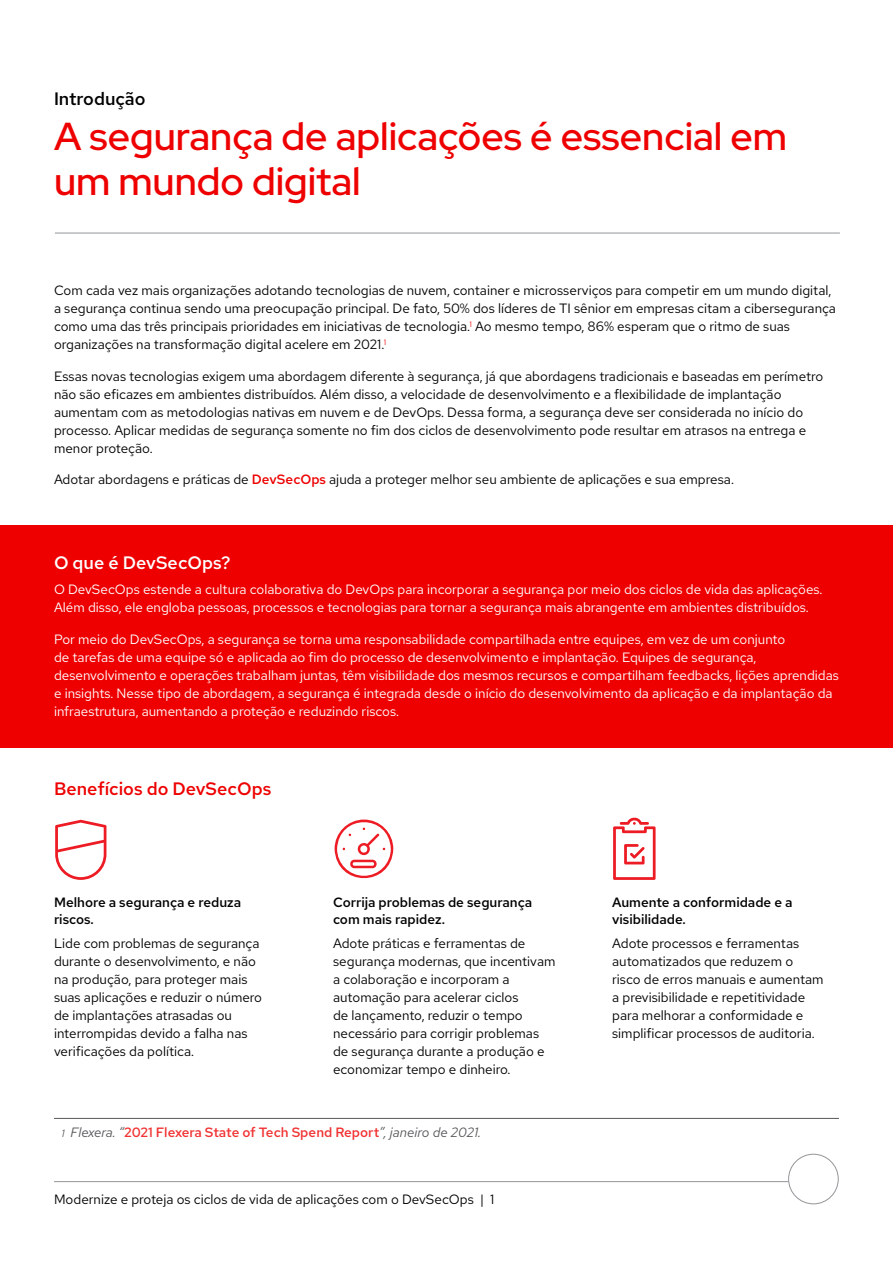
<style>
.page{position:relative;width:893px;height:1263px;background:#fff}
.page>*{position:absolute;margin:0;border:0;box-sizing:border-box;transform-origin:0 0}
.t1{font:500 39px/45px "Red Hat Display";color:#e00}
.t2{font:500 18px "Red Hat Text";color:#e00}
.t3{font:500 18px "Red Hat Text";color:#fff}
.t4{font:500 18px "Red Hat Text";color:#000}
.t5{font:13.5px/18px "Red Hat Text";color:#000}
.t6{font:13.5px/18px "Red Hat Text";color:#fff}
.t7{font:500 13.5px/16.2px "Red Hat Text";color:#000}
.t8{font:500 13.5px "Red Hat Text";color:#f13333}
.s1{font-weight:500;color:#e00}
.s2{font-weight:400;font-style:italic;font-size:10.5px;color:#58585b}
.s3{font-weight:400;font-style:italic;color:#58585b}
</style>
<div class="page">
<hr style="left:54px;top:1181px;width:734px;height:1px;background:#939598">
<div style="left:788px;top:1154px;width:51px;height:50px;border:1px solid #939598;border-radius:50%"></div>
<hr style="left:55px;top:233px;width:785px;height:1px;background:#939598">
<hr style="left:54px;top:1118px;width:785px;height:1px;background:#58585b">
<div style="left:0;top:525px;width:893px;height:223px;background:#e00"></div>
<svg style="left:55px;top:820px;width:51px;height:60px"></svg>
<svg style="left:335px;top:819px;width:58px;height:60px"></svg>
<svg style="left:613px;top:817px;width:43px;height:63px"></svg>
<h2 class="t4" style="left:54px;top:87px;width:93px">Introdução</h2>
<h1 class="t1" style="left:54px;top:113px;width:735px">A segurança de aplicações é essencial em um mundo digital</h1>
<p class="t5" style="left:54px;top:281px;width:784px">Com cada vez mais organizações adotando tecnologias de nuvem, container e microsserviços para competir em um mundo digital, a segurança continua sendo uma preocupação principal. De fato, 50% dos líderes de TI sênior em empresas citam a cibersegurança como uma das três principais prioridades em iniciativas de tecnologia.<sup>1</sup> Ao mesmo tempo, 86% esperam que o ritmo de suas organizações na transformação digital acelere em 2021.<sup>1</sup></p>
<p class="t5" style="left:54px;top:367px;width:771px">Essas novas tecnologias exigem uma abordagem diferente à segurança, já que abordagens tradicionais e baseadas em perímetro não são eficazes em ambientes distribuídos. Além disso, a velocidade de desenvolvimento e a flexibilidade de implantação aumentam com as metodologias nativas em nuvem e de DevOps. Dessa forma, a segurança deve ser considerada no início do processo. Aplicar medidas de segurança somente no fim dos ciclos de desenvolvimento pode resultar em atrasos na entrega e menor proteção.</p>
<p class="t5" style="left:54px;top:470px;width:681px">Adotar abordagens e práticas de <span class="s1">DevSecOps</span> ajuda a proteger melhor seu ambiente de aplicações e sua empresa.</p>
<h2 class="t3" style="left:54px;top:551px;width:178px">O que é DevSecOps?</h2>
<p class="t6" style="left:54px;top:580px;width:770px">O DevSecOps estende a cultura colaborativa do DevOps para incorporar a segurança por meio dos ciclos de vida das aplicações.<br>Além disso, ele engloba pessoas, processos e tecnologias para tornar a segurança mais abrangente em ambientes distribuídos.</p>
<p class="t6" style="left:54px;top:630px;width:786px">Por meio do DevSecOps, a segurança se torna uma responsabilidade compartilhada entre equipes, em vez de um conjunto<br>de tarefas de uma equipe só e aplicada ao fim do processo de desenvolvimento e implantação. Equipes de segurança, desenvolvimento e operações trabalham juntas, têm visibilidade dos mesmos recursos e compartilham feedbacks, lições aprendidas e insights. Nesse tipo de abordagem, a segurança é integrada desde o início do desenvolvimento da aplicação e da implantação da infraestrutura, aumentando a proteção e reduzindo riscos.</p>
<h2 class="t2" style="left:54px;top:777px;width:219px">Benefícios do DevSecOps</h2>
<p class="t7" style="left:54px;top:894px;width:189px">Melhore a segurança e reduza riscos.</p>
<p class="t5" style="left:54px;top:934px;width:210px">Lide com problemas de segurança durante o desenvolvimento, e não na produção, para proteger mais suas aplicações e reduzir o número de implantações atrasadas ou interrompidas devido a falha nas verificações da política.</p>
<p class="t7" style="left:333px;top:894px;width:201px">Corrija problemas de segurança com mais rapidez.</p>
<p class="t5" style="left:333px;top:934px;width:224px">Adote práticas e ferramentas de segurança modernas, que incentivam a colaboração e incorporam a automação para acelerar ciclos<br>de lançamento, reduzir o tempo necessário para corrigir problemas de segurança durante a produção e economizar tempo e dinheiro.</p>
<p class="t8" style="left:61px;top:1123px;width:421px"><span class="s2">1</span> <span class="s3">Flexera. “</span>2021 Flexera State of Tech Spend Report<span class="s3">”, janeiro de 2021.</span></p>
<p class="t5" style="left:54px;top:1190px;width:442px">Modernize e proteja os ciclos de vida de aplicações com o DevSecOps | 1</p>
<p class="t7" style="left:612px;top:894px;width:182px">Aumente a conformidade e a visibilidade.</p>
<p class="t5" style="left:612px;top:934px;width:213px">Adote processos e ferramentas automatizados que reduzem o risco de erros manuais e aumentam a previsibilidade e repetitividade para melhorar a conformidade e simplificar processos de auditoria.</p>
</div>
